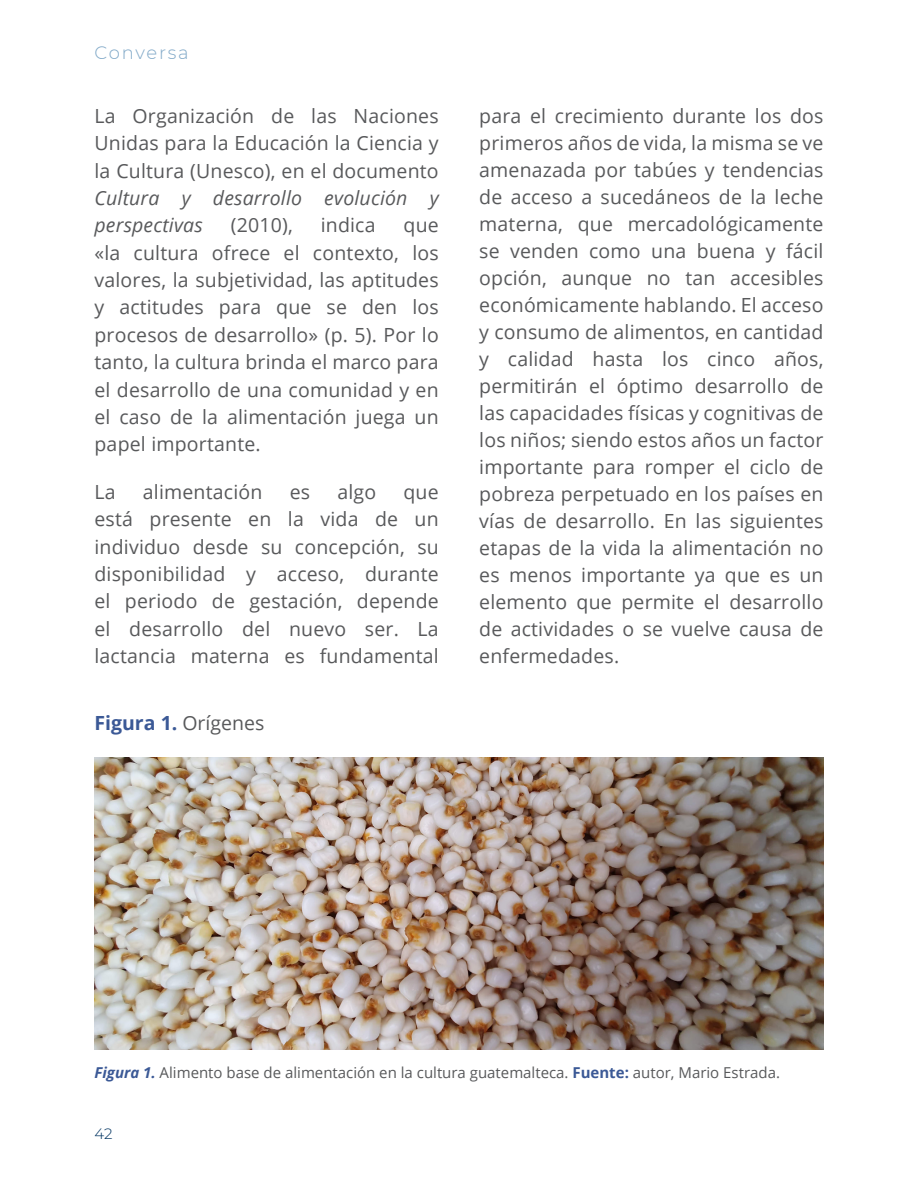
<style>
.page{position:relative;width:918px;height:1188px;background:#fff}
.page>*{position:absolute;margin:0;border:0;box-sizing:border-box;transform-origin:0 0}
.t1{font:19.5px/27px "Open Sans";letter-spacing:.01em;color:#58595b;text-align:justify}
.t2{font:italic 19.5px/27.3px "Open Sans";letter-spacing:.01em;color:#58595b}
.t3{font:700 19.5px "Open Sans";color:#3b5996}
.t4{font:300 18px "Montserrat";letter-spacing:.095em;color:#81a9c8}
.t5{font:15px "Open Sans";color:#58595b}
.t6{font:300 15px "Montserrat";color:#003361}
.s1{font-weight:400;color:#58595b}
.s2{font-weight:700;font-style:italic;color:#3b5996}
.s3{font-weight:700;color:#3b5996}
</style>
<div class="page">
<img style="left:94px;top:757px;width:730px;height:293px">
<p class="t4" style="left:94px;top:41px;width:96px">Conversa</p>
<p class="t1" style="left:94px;top:102px;width:346px">La Organización de las Naciones Unidas para la Educación la Ciencia y la Cultura (Unesco), en el documento</p>
<p class="t2" style="left:94px;top:184px;width:346px">Cultura y desarrollo evolución y perspectivas</p>
<p class="t1" style="left:231px;top:211px;width:64px">(2010),</p>
<p class="t1" style="left:321px;top:211px;width:56px">indica</p>
<p class="t1" style="left:94px;top:211px;width:346px;text-indent:309px">que «la cultura ofrece el contexto, los valores, la subjetividad, las aptitudes y actitudes para que se den los procesos de desarrollo» (p. 5). Por lo tanto, la cultura brinda el marco para el desarrollo de una comunidad y en el caso de la alimentación juega un papel importante.</p>
<p class="t1" style="left:94px;top:478px;width:23px">La</p>
<p class="t1" style="left:143px;top:478px;width:121px">alimentación</p>
<p class="t1" style="left:290px;top:478px;width:22px">es</p>
<p class="t1" style="left:337px;top:478px;width:40px">algo</p>
<p class="t1" style="left:94px;top:478px;width:346px;text-indent:309px">que está presente en la vida de un individuo desde su concepción, su disponibilidad y acceso, durante el periodo de gestación, depende el desarrollo del nuevo ser. La lactancia materna es fundamental</p>
<p class="t3" style="left:94px;top:709px;width:171px">Figura 1. <span class="s1">Orígenes</span></p>
<p class="t1" style="left:479px;top:102px;width:346px">para el crecimiento durante los dos primeros años de vida, la misma se ve amenazada por tabúes y tendencias de acceso a sucedáneos de la leche materna, que mercadológicamente se venden como una buena y fácil opción, aunque no tan accesibles económicamente hablando. El acceso y consumo de alimentos, en cantidad y calidad hasta los cinco años, permitirán el óptimo desarrollo de las capacidades físicas y cognitivas de los niños; siendo estos años un factor importante para romper el ciclo de pobreza perpetuado en los países en vías de desarrollo. En las siguientes etapas de la vida la alimentación no es menos importante ya que es un elemento que permite el desarrollo de actividades o se vuelve causa de enfermedades.</p>
<p class="t5" style="left:94px;top:1062px;width:687px"><span class="s2">Figura 1.</span> Alimento base de alimentación en la cultura guatemalteca. <span class="s3">Fuente:</span> autor, Mario Estrada.</p>
<p class="t6" style="left:94px;top:1124px;width:20px">42</p>
</div>
